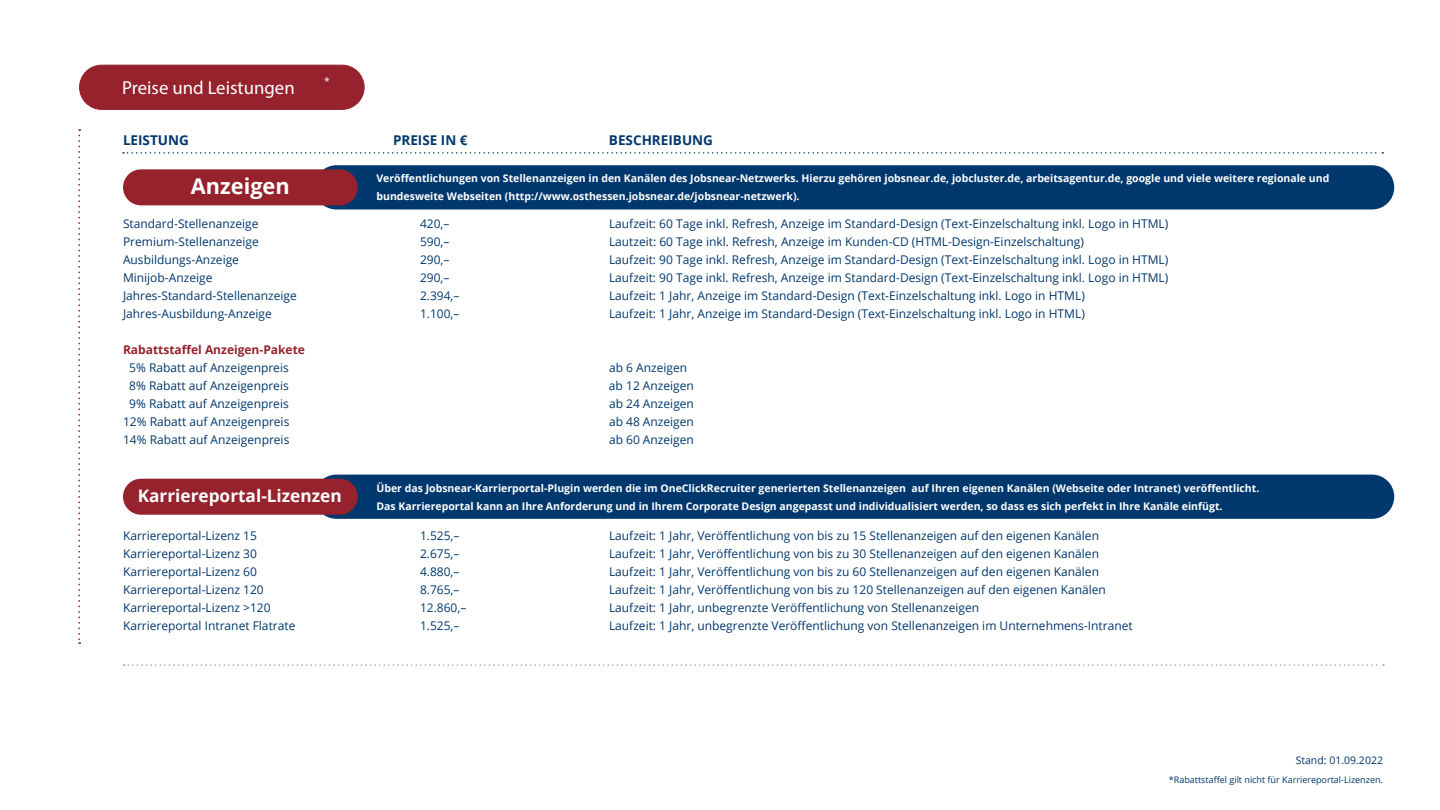
<style>
.page{position:relative;width:1440px;height:810px;background:#fff}
.page>*{position:absolute;margin:0;border:0;box-sizing:border-box;transform-origin:0 0}
.t1{font:700 21.75px "Open Sans";color:#fff}
.t2{font:18.75px "Myriad Pro";color:#fff}
.t3{font:700 17.25px "Open Sans";color:#fff}
.t4{font:700 13.5px "Open Sans";color:#00386d}
.t5{font:12px "Open Sans";color:#00386d}
.t6{font:700 12px "Open Sans";color:#96222d}
.t7{font:700 10.5px/18px "Open Sans";color:#fff}
.t8{font:10.5px "Open Sans";color:#00386d}
.t9{font:10.5px "Open Sans";color:#fff}
.t10{font:9px "Open Sans";color:#00386d}
</style>
<div class="page">
<svg style="left:78px;top:129px;width:2px;height:515px"></svg>
<div style="left:80px;top:65px;width:284px;height:44px;background:#96222d;border-radius:22px"></div>
<div style="left:79px;top:65px;width:285px;height:45px;border:1px solid #96222d;border-radius:22px"></div>
<div style="left:314px;top:165px;width:1080px;height:44px;background:#00386d;border-radius:22px"></div>
<div style="left:123px;top:169px;width:235px;height:36px;background:#96222d;border-radius:18px"></div>
<div style="left:314px;top:475px;width:1080px;height:44px;background:#00386d;border-radius:22px"></div>
<div style="left:123px;top:479px;width:235px;height:36px;background:#96222d;border-radius:18px"></div>
<svg style="left:124px;top:664px;width:1260px;height:2px"></svg>
<svg style="left:123px;top:152px;width:1260px;height:2px"></svg>
<p class="t9" style="left:324px;top:74px;width:7px">*</p>
<h2 class="t2" style="left:122px;top:76px;width:174px">Preise und Leistungen</h2>
<p class="t4" style="left:123px;top:131px;width:67px">LEISTUNG</p>
<p class="t4" style="left:393px;top:131px;width:76px">PREISE IN €</p>
<p class="t4" style="left:609px;top:131px;width:105px">BESCHREIBUNG</p>
<h1 class="t1" style="left:191px;top:171px;width:100px">Anzeigen</h1>
<p class="t7" style="left:376px;top:169px;width:954px">Veröffentlichungen von Stellenanzeigen in den Kanälen des Jobsnear-Netzwerks. Hierzu gehören jobsnear.de, jobcluster.de, arbeitsagentur.de, google und viele weitere regionale und bundesweite Webseiten (http://www.osthessen.jobsnear.de/jobsnear-netzwerk).</p>
<p class="t5" style="left:123px;top:215px;width:137px">Standard-Stellenanzeige</p>
<p class="t5" style="left:420px;top:215px;width:31px">420,–</p>
<p class="t5" style="left:609px;top:215px;width:561px">Laufzeit: 60 Tage inkl. Refresh, Anzeige im Standard-Design (Text-Einzelschaltung inkl. Logo in HTML)</p>
<p class="t5" style="left:123px;top:233px;width:137px">Premium-Stellenanzeige</p>
<p class="t5" style="left:420px;top:233px;width:31px">590,–</p>
<p class="t5" style="left:609px;top:233px;width:477px">Lautzeit: 60 Tage inkl. Refresh, Anzeige im Kunden-CD (HTML-Design-Einzelschaltung)</p>
<p class="t5" style="left:123px;top:251px;width:118px">Ausbildungs-Anzeige</p>
<p class="t5" style="left:420px;top:251px;width:31px">290,–</p>
<p class="t5" style="left:609px;top:251px;width:561px">Laufzeit: 90 Tage inkl. Refresh, Anzeige im Standard-Design (Text-Einzelschaltung inkl. Logo in HTML)</p>
<p class="t5" style="left:123px;top:269px;width:91px">Minijob-Anzeige</p>
<p class="t5" style="left:420px;top:269px;width:31px">290,–</p>
<p class="t5" style="left:609px;top:269px;width:561px">Laufzeit: 90 Tage inkl. Refresh, Anzeige im Standard-Design (Text-Einzelschaltung inkl. Logo in HTML)</p>
<p class="t5" style="left:123px;top:287px;width:175px">Jahres-Standard-Stellenanzeige</p>
<p class="t5" style="left:420px;top:287px;width:41px">2.394,–</p>
<p class="t5" style="left:609px;top:287px;width:477px">Laufzeit: 1 Jahr, Anzeige im Standard-Design (Text-Einzelschaltung inkl. Logo in HTML)</p>
<p class="t5" style="left:123px;top:305px;width:150px">Jahres-Ausbildung-Anzeige</p>
<p class="t5" style="left:420px;top:305px;width:41px">1.100,–</p>
<p class="t5" style="left:609px;top:305px;width:477px">Laufzeit: 1 Jahr, Anzeige im Standard-Design (Text-Einzelschaltung inkl. Logo in HTML)</p>
<p class="t6" style="left:123px;top:341px;width:184px">Rabattstaffel Anzeigen-Pakete</p>
<p class="t5" style="left:129px;top:359px;width:161px">5% Rabatt auf Anzeigenpreis</p>
<p class="t5" style="left:609px;top:359px;width:80px">ab 6 Anzeigen</p>
<p class="t5" style="left:129px;top:377px;width:161px">8% Rabatt auf Anzeigenpreis</p>
<p class="t5" style="left:609px;top:377px;width:87px">ab 12 Anzeigen</p>
<p class="t5" style="left:129px;top:395px;width:161px">9% Rabatt auf Anzeigenpreis</p>
<p class="t5" style="left:609px;top:395px;width:87px">ab 24 Anzeigen</p>
<p class="t5" style="left:123px;top:413px;width:168px">12% Rabatt auf Anzeigenpreis</p>
<p class="t5" style="left:609px;top:413px;width:87px">ab 48 Anzeigen</p>
<p class="t5" style="left:123px;top:431px;width:168px">14% Rabatt auf Anzeigenpreis</p>
<p class="t5" style="left:609px;top:431px;width:87px">ab 60 Anzeigen</p>
<h3 class="t3" style="left:138px;top:484px;width:206px">Karriereportal-Lizenzen</h3>
<p class="t7" style="left:376px;top:479px;width:884px">Über das Jobsnear-Karrierportal-Plugin werden die im OneClickRecruiter generierten Stellenanzeigen auf Ihren eigenen Kanälen (Webseite oder Intranet) veröffentlicht.<br>Das Karriereportal kann an Ihre Anforderung und in Ihrem Corporate Design angepasst und individualisiert werden, so dass es sich perfekt in Ihre Kanäle einfügt.</p>
<p class="t5" style="left:123px;top:527px;width:135px">Karriereportal-Lizenz 15</p>
<p class="t5" style="left:420px;top:527px;width:41px">1.525,–</p>
<p class="t5" style="left:609px;top:527px;width:492px">Laufzeit: 1 Jahr, Veröffentlichung von bis zu 15 Stellenanzeigen auf den eigenen Kanälen</p>
<p class="t5" style="left:123px;top:545px;width:135px">Karriereportal-Lizenz 30</p>
<p class="t5" style="left:420px;top:545px;width:41px">2.675,–</p>
<p class="t5" style="left:609px;top:545px;width:492px">Laufzeit: 1 Jahr, Veröffentlichung von bis zu 30 Stellenanzeigen auf den eigenen Kanälen</p>
<p class="t5" style="left:123px;top:563px;width:135px">Karriereportal-Lizenz 60</p>
<p class="t5" style="left:420px;top:563px;width:41px">4.880,–</p>
<p class="t5" style="left:609px;top:563px;width:492px">Laufzeit: 1 Jahr, Veröffentlichung von bis zu 60 Stellenanzeigen auf den eigenen Kanälen</p>
<p class="t5" style="left:123px;top:581px;width:142px">Karriereportal-Lizenz 120</p>
<p class="t5" style="left:420px;top:581px;width:41px">8.765,–</p>
<p class="t5" style="left:609px;top:581px;width:498px">Laufzeit: 1 Jahr, Veröffentlichung von bis zu 120 Stellenanzeigen auf den eigenen Kanälen</p>
<p class="t5" style="left:123px;top:599px;width:149px">Karriereportal-Lizenz &gt;120</p>
<p class="t5" style="left:420px;top:599px;width:48px">12.860,–</p>
<p class="t5" style="left:609px;top:599px;width:372px">Laufzeit: 1 Jahr, unbegrenzte Veröffentlichung von Stellenanzeigen</p>
<p class="t5" style="left:123px;top:617px;width:174px">Karriereportal Intranet Flatrate</p>
<p class="t5" style="left:420px;top:617px;width:41px">1.525,–</p>
<p class="t5" style="left:609px;top:617px;width:525px">Laufzeit: 1 Jahr, unbegrenzte Veröffentlichung von Stellenanzeigen im Unternehmens-Intranet</p>
<p class="t8" style="left:1296px;top:753px;width:89px">Stand: 01.09.2022</p>
<p class="t10" style="left:1169px;top:774px;width:216px">*Rabattstaffel gilt nicht für Karriereportal-Lizenzen.</p>
</div>
